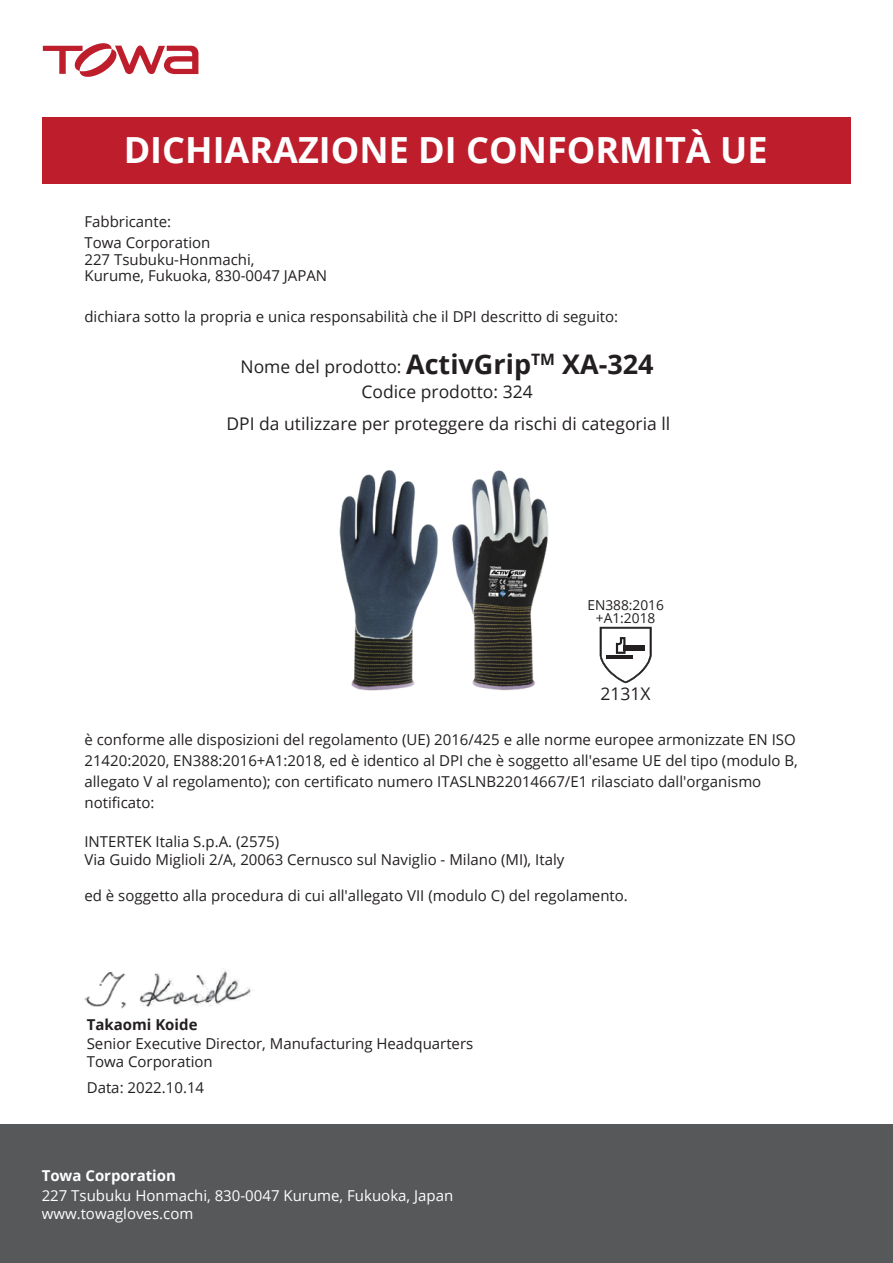
<style>
.page{position:relative;width:893px;height:1263px;background:#fff}
.page>*{position:absolute;margin:0;border:0;box-sizing:border-box;transform-origin:0 0}
.t1{font:700 36px "Open Sans";color:#fff}
.t2{font:17.55px/25.2px "Open Sans";color:#231f20;text-align:center}
.t3{font:17.4px "Open Sans";color:#231f20}
.t4{font:15px/21px "Open Sans";color:#231f20}
.t5{font:15px/18px "Open Sans";color:#fff}
.t6{font:700 15px "Open Sans";color:#fff}
.t7{font:700 15px "Open Sans";color:#231f20}
.t8{font:13.65px/13.6px "Open Sans";color:#231f20;text-align:center}
.s1{font-weight:700;font-size:27px}
</style>
<div class="page">
<img style="left:84px;top:968px;width:167px;height:41px">
<div style="left:43px;top:117px;width:807px;height:67px;background:#be1d2c"></div>
<svg style="left:43px;top:43px;width:156px;height:34px"></svg>
<div style="left:0;top:1125px;width:893px;height:138px;background:#57585a"></div>
<svg style="left:600px;top:627px;width:52px;height:56px"></svg>
<hr style="left:624px;top:645px;width:21px;height:2px;background:#231f20">
<hr style="left:624px;top:649px;width:21px;height:2px;background:#231f20">
<img style="left:339px;top:470px;width:210px;height:221px">
<h1 class="t1" style="left:124px;top:125px;width:645px">DICHIARAZIONE DI CONFORMITÀ UE</h1>
<p class="t4" style="left:84px;top:211px;width:127px">Fabbricante:<br>Towa Corporation</p>
<p class="t4" style="left:84px;top:251px;width:244px;line-height:16.5px">227 Tsubuku-Honmachi,<br>Kurume, Fukuoka, 830-0047 JAPAN</p>
<p class="t4" style="left:84px;top:306px;width:535px">dichiara sotto la propria e unica responsabilità che il DPI descritto di seguito:</p>
<p class="t2" style="left:241px;top:354px;width:415px">Nome del prodotto: <span class="s1">ActivGrip</span><sup>TM</sup> <span class="s1">XA-324<br></span>Codice prodotto: 324</p>
<p class="t2" style="left:226px;top:410px;width:445px">DPI da utilizzare per proteggere da rischi di categoria ll</p>
<p class="t8" style="left:587px;top:598px;width:78px">EN388:2016 +A1:2018</p>
<p class="t3" style="left:600px;top:682px;width:51px">2131X</p>
<p class="t4" style="left:84px;top:728px;width:715px">è conforme alle disposizioni del regolamento (UE) 2016/425 e alle norme europee armonizzate EN ISO 21420:2020, EN388:2016+A1:2018, ed è identico al DPI che è soggetto all'esame UE del tipo (modulo B, allegato V al regolamento); con certificato numero ITASLNB22014667/E1 rilasciato dall'organismo notificato:</p>
<p class="t4" style="left:84px;top:832px;width:481px;line-height:18px">INTERTEK Italia S.p.A. (2575)<br>Via Guido Miglioli 2/A, 20063 Cernusco sul Naviglio - Milano (MI), Italy</p>
<p class="t4" style="left:84px;top:884px;width:545px">ed è soggetto alla procedura di cui all'allegato VII (modulo C) del regolamento.</p>
<p class="t7" style="left:87px;top:1014px;width:112px">Takaomi Koide</p>
<p class="t4" style="left:87px;top:1034px;width:388px;line-height:18px">Senior Executive Director, Manufacturing Headquarters<br>Towa Corporation</p>
<p class="t4" style="left:87px;top:1076px;width:119px">Data: 2022.10.14</p>
<p class="t6" style="left:42px;top:1165px;width:136px">Towa Corporation</p>
<p class="t5" style="left:42px;top:1186px;width:413px">227 Tsubuku Honmachi, 830-0047 Kurume, Fukuoka, Japan www.towagloves.com</p>
</div>
